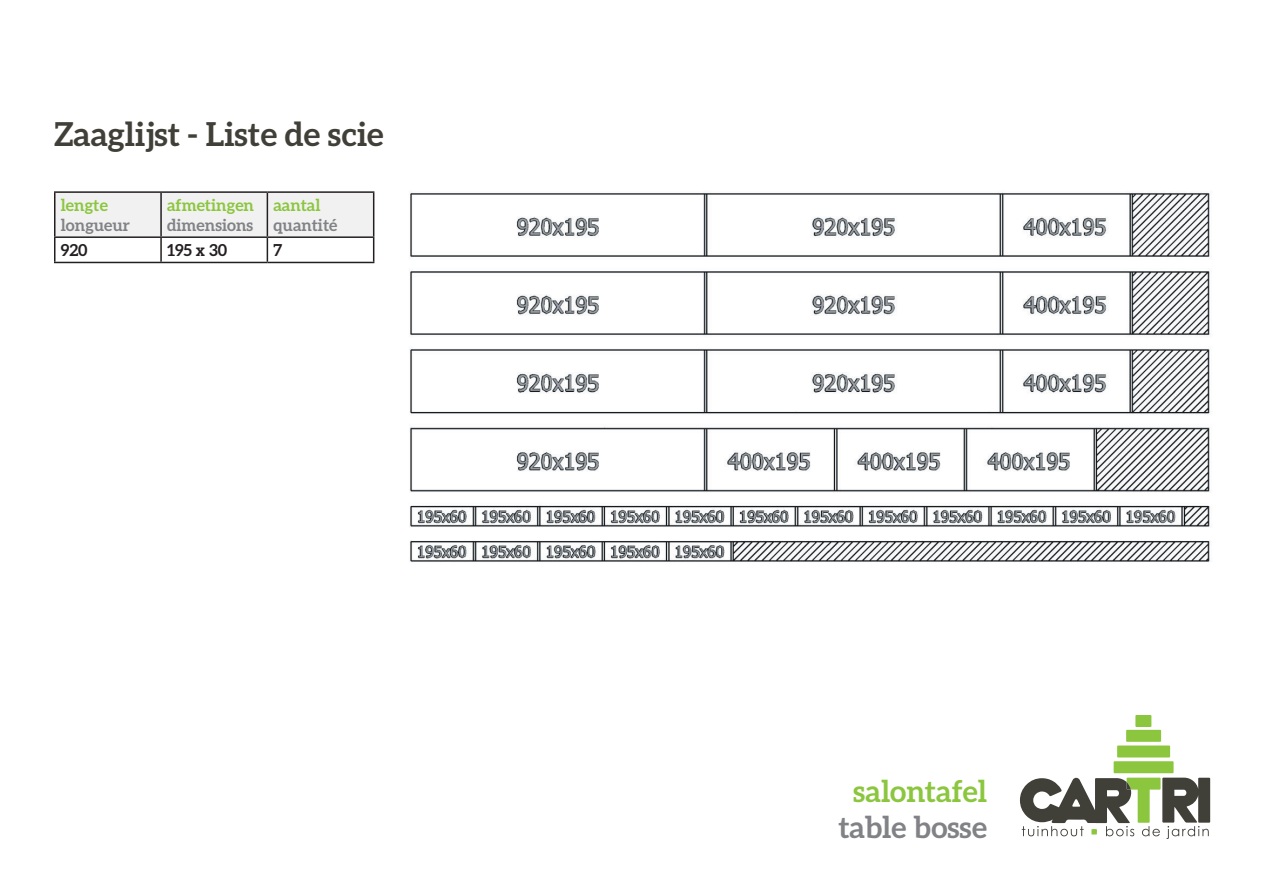
<style>
.page{position:relative;width:1263px;height:893px;background:#fff}
.page>*{position:absolute;margin:0;border:0;box-sizing:border-box;transform-origin:0 0}
.t1{font:700 33px "Aleo";color:#403f38}
.t2{font:700 30px "Aleo";color:#8bc63e}
.t3{font:700 30px "Aleo";color:#808285}
.t4{font:700 16.5px "Aleo";color:#808285}
.t5{font:700 16.5px "Aleo";color:#8bc63e}
.t6{font:700 16.5px "Aleo";color:#231f20}
</style>
<div class="page">
<img style="left:409px;top:192px;width:801px;height:370px">
<div style="left:1113px;top:761px;width:60px;height:12px;background:#8bc63e"></div>
<div style="left:1117px;top:745px;width:53px;height:12px;background:#8bc63e"></div>
<div style="left:1126px;top:730px;width:35px;height:12px;background:#8bc63e"></div>
<div style="left:1135px;top:715px;width:16px;height:12px;background:#8bc63e"></div>
<svg style="left:1020px;top:778px;width:190px;height:61px"></svg>
<hr style="left:54px;top:191px;width:107px;height:2px;background:#231f20">
<hr style="left:54px;top:193px;width:2px;height:43px;background:#231f20">
<hr style="left:161px;top:191px;width:106px;height:2px;background:#231f20">
<hr style="left:267px;top:191px;width:107px;height:2px;background:#231f20">
<hr style="left:54px;top:236px;width:107px;height:2px;background:#231f20">
<hr style="left:54px;top:238px;width:2px;height:24px;background:#231f20">
<svg style="left:55px;top:192px;width:319px;height:70px"></svg>
<hr style="left:54px;top:262px;width:107px;height:1px;background:#231f20">
<hr style="left:161px;top:262px;width:106px;height:1px;background:#231f20">
<hr style="left:267px;top:262px;width:107px;height:1px;background:#231f20">
<h1 class="t1" style="left:54px;top:115px;width:331px">Zaaglijst - Liste de scie</h1>
<p class="t5" style="left:61px;top:196px;width:49px">lengte</p>
<p class="t4" style="left:61px;top:216px;width:71px">longueur</p>
<p class="t5" style="left:167px;top:196px;width:89px">afmetingen</p>
<p class="t4" style="left:167px;top:216px;width:88px">dimensions</p>
<p class="t5" style="left:273px;top:196px;width:49px">aantal</p>
<p class="t4" style="left:273px;top:216px;width:66px">quantité</p>
<p class="t6" style="left:61px;top:241px;width:28px">920</p>
<p class="t6" style="left:167px;top:241px;width:62px">195 x 30</p>
<p class="t6" style="left:273px;top:241px;width:10px">7</p>
<h2 class="t2" style="left:853px;top:774px;width:135px">salontafel</h2>
<h2 class="t3" style="left:838px;top:810px;width:150px">table bosse</h2>
</div>
